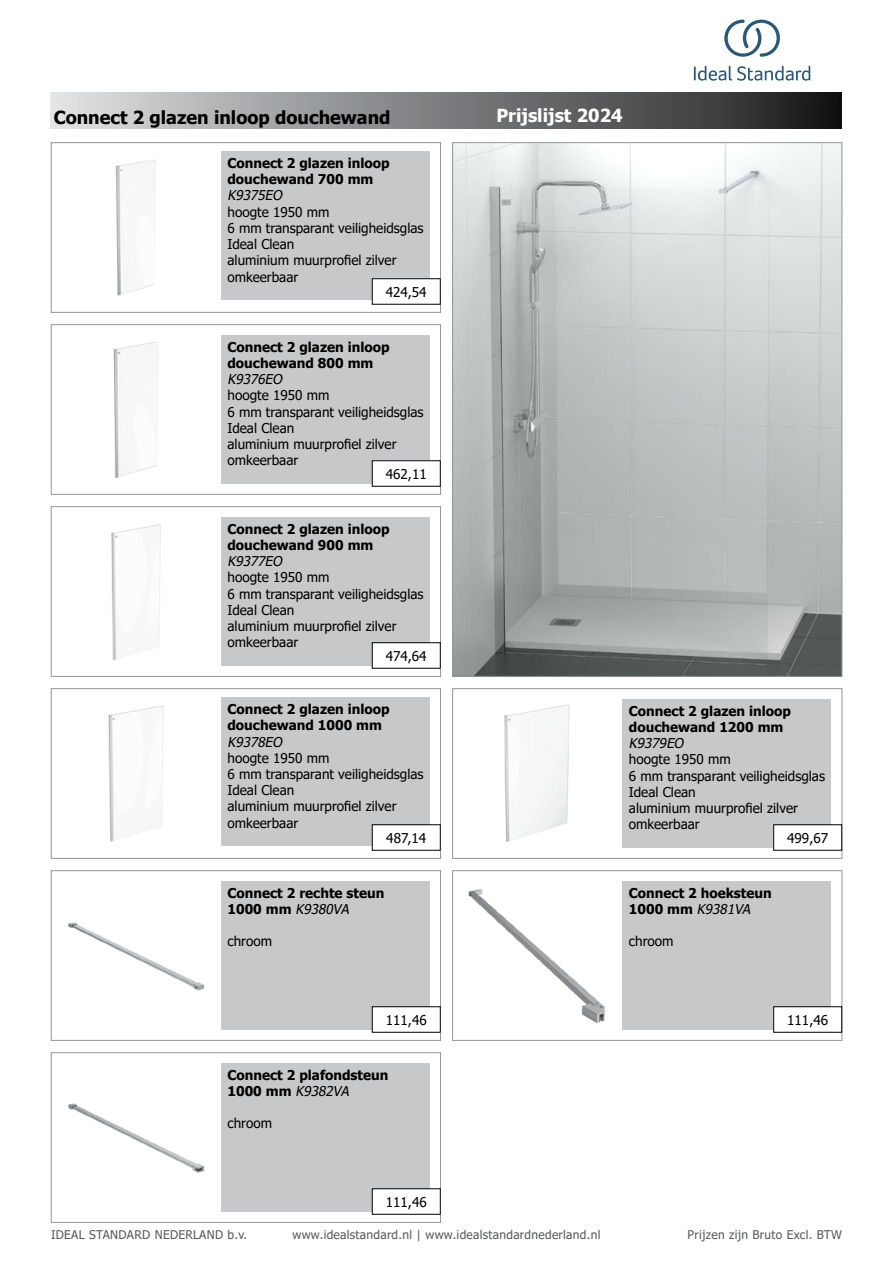
<style>
.page{position:relative;width:893px;height:1263px;background:#fff}
.page>*{position:absolute;margin:0;border:0;box-sizing:border-box;transform-origin:0 0}
.t1{font:700 18px "Tahoma";color:#000}
.t2{font:700 18px "Tahoma";color:#fff}
.t3{font:13.5px/16.2px "Tahoma";color:#000}
.t4{font:700 13.5px/16.2px "Tahoma";color:#000}
.t5{font:italic 13.5px "Tahoma";color:#000}
.t6{font:12px "Tahoma";letter-spacing:.025em;color:#58595b}
.s1{font-weight:400;font-style:italic}
</style>
<div class="page">
<div style="left:51px;top:92px;width:791px;height:37px;background:linear-gradient(to right,#dee1e3,#1a1a1b)"></div>
<div style="left:51px;top:142px;width:390px;height:171px;border:1px solid #939598"></div>
<div style="left:51px;top:324px;width:390px;height:171px;border:1px solid #939598"></div>
<div style="left:51px;top:506px;width:390px;height:170px;border:1px solid #939598"></div>
<img style="left:454px;top:144px;width:386px;height:530px">
<img style="left:111px;top:524px;width:50px;height:136px">
<div style="left:221px;top:517px;width:209px;height:149px;background:#c7c8ca"></div>
<img style="left:113px;top:342px;width:46px;height:136px">
<div style="left:221px;top:335px;width:209px;height:149px;background:#c7c8ca"></div>
<img style="left:115px;top:159px;width:41px;height:137px">
<div style="left:221px;top:151px;width:209px;height:149px;background:#c7c8ca"></div>
<div style="left:452px;top:870px;width:390px;height:170px;border:1px solid #939598"></div>
<img style="left:468px;top:889px;width:137px;height:134px">
<div style="left:622px;top:881px;width:209px;height:149px;background:#c7c8ca"></div>
<div style="left:452px;top:688px;width:390px;height:170px;border:1px solid #939598"></div>
<img style="left:504px;top:705px;width:66px;height:137px">
<div style="left:622px;top:699px;width:209px;height:149px;background:#c7c8ca"></div>
<div style="left:51px;top:688px;width:390px;height:170px;border:1px solid #939598"></div>
<div style="left:51px;top:870px;width:390px;height:170px;border:1px solid #939598"></div>
<div style="left:51px;top:1052px;width:390px;height:170px;border:1px solid #939598"></div>
<img style="left:68px;top:1103px;width:137px;height:70px">
<div style="left:221px;top:1063px;width:209px;height:149px;background:#c7c8ca"></div>
<img style="left:68px;top:922px;width:137px;height:69px">
<div style="left:221px;top:881px;width:209px;height:149px;background:#c7c8ca"></div>
<img style="left:108px;top:705px;width:56px;height:137px">
<div style="left:221px;top:697px;width:209px;height:149px;background:#c7c8ca"></div>
<div style="left:372px;top:279px;width:68px;height:25px;background:#fff"></div>
<div style="left:372px;top:643px;width:68px;height:25px;background:#fff"></div>
<div style="left:372px;top:642px;width:68px;height:26px;border:1px solid #000"></div>
<div style="left:372px;top:461px;width:68px;height:25px;background:#fff"></div>
<div style="left:372px;top:460px;width:68px;height:26px;border:1px solid #000"></div>
<div style="left:372px;top:825px;width:68px;height:25px;background:#fff"></div>
<div style="left:372px;top:824px;width:68px;height:26px;border:1px solid #000"></div>
<div style="left:372px;top:1189px;width:68px;height:25px;background:#fff"></div>
<div style="left:372px;top:1188px;width:68px;height:26px;border:1px solid #000"></div>
<div style="left:372px;top:1007px;width:68px;height:25px;background:#fff"></div>
<div style="left:372px;top:1006px;width:68px;height:26px;border:1px solid #000"></div>
<div style="left:774px;top:825px;width:68px;height:25px;background:#fff"></div>
<div style="left:773px;top:824px;width:69px;height:26px;border:1px solid #000"></div>
<div style="left:774px;top:1007px;width:68px;height:25px;background:#fff"></div>
<div style="left:773px;top:1006px;width:69px;height:26px;border:1px solid #000"></div>
<svg style="left:694px;top:66px;width:116px;height:15px"></svg>
<svg style="left:724px;top:20px;width:56px;height:37px"></svg>
<h1 class="t1" style="left:54px;top:105px;width:338px">Connect 2 glazen inloop douchewand</h1>
<p class="t4" style="left:227px;top:156px;width:164px">Connect 2 glazen inloop douchewand 700 mm</p>
<p class="t5" style="left:227px;top:187px;width:60px">K9375EO</p>
<p class="t3" style="left:227px;top:204px;width:198px">hoogte 1950 mm<br>6 mm transparant veiligheidsglas<br>Ideal Clean<br>aluminium muurprofiel zilver omkeerbaar</p>
<p class="t3" style="left:386px;top:284px;width:42px">424,54</p>
<p class="t4" style="left:227px;top:339px;width:164px">Connect 2 glazen inloop douchewand 800 mm</p>
<p class="t5" style="left:227px;top:370px;width:60px">K9376EO</p>
<p class="t3" style="left:227px;top:388px;width:198px">hoogte 1950 mm<br>6 mm transparant veiligheidsglas<br>Ideal Clean<br>aluminium muurprofiel zilver omkeerbaar</p>
<p class="t3" style="left:386px;top:466px;width:42px">462,11</p>
<p class="t4" style="left:227px;top:521px;width:164px">Connect 2 glazen inloop douchewand 900 mm</p>
<p class="t5" style="left:227px;top:552px;width:60px">K9377EO</p>
<p class="t3" style="left:227px;top:570px;width:198px">hoogte 1950 mm<br>6 mm transparant veiligheidsglas<br>Ideal Clean<br>aluminium muurprofiel zilver omkeerbaar</p>
<p class="t3" style="left:386px;top:648px;width:42px">474,64</p>
<p class="t4" style="left:227px;top:702px;width:164px">Connect 2 glazen inloop douchewand 1000 mm</p>
<p class="t5" style="left:227px;top:732px;width:60px">K9378EO</p>
<p class="t3" style="left:227px;top:750px;width:198px">hoogte 1950 mm<br>6 mm transparant veiligheidsglas<br>Ideal Clean<br>aluminium muurprofiel zilver omkeerbaar</p>
<p class="t3" style="left:386px;top:830px;width:41px">487,14</p>
<p class="t4" style="left:227px;top:885px;width:158px">Connect 2 rechte steun<br>1 0 0 0 m m <span class="s1">K9380VA</span></p>
<p class="t3" style="left:227px;top:934px;width:46px">chroom</p>
<p class="t3" style="left:386px;top:1012px;width:42px">111,46</p>
<p class="t4" style="left:227px;top:1067px;width:163px">Connect 2 plafondsteun<br>1 0 0 0 m m <span class="s1">K9382VA</span></p>
<p class="t3" style="left:227px;top:1116px;width:46px">chroom</p>
<p class="t3" style="left:386px;top:1194px;width:42px">111,46</p>
<h1 class="t2" style="left:496px;top:103px;width:128px">Prijslijst 2024</h1>
<p class="t4" style="left:629px;top:703px;width:164px">Connect 2 glazen inloop douchewand 1200 mm</p>
<p class="t5" style="left:629px;top:734px;width:60px">K9379EO</p>
<p class="t3" style="left:629px;top:752px;width:198px">hoogte 1950 mm<br>6 mm transparant veiligheidsglas<br>Ideal Clean<br>aluminium muurprofiel zilver omkeerbaar</p>
<p class="t3" style="left:787px;top:830px;width:42px">499,67</p>
<p class="t4" style="left:629px;top:885px;width:144px">Connect 2 hoeksteun<br>1 0 0 0 m m <span class="s1">K9381VA</span></p>
<p class="t3" style="left:629px;top:934px;width:46px">chroom</p>
<p class="t3" style="left:787px;top:1012px;width:42px">111,46</p>
<p class="t6" style="left:51px;top:1227px;width:198px">IDEAL STANDARD NEDERLAND b.v.</p>
<p class="t6" style="left:292px;top:1227px;width:309px">www.idealstandard.nl | www.idealstandardnederland.nl</p>
<p class="t6" style="left:688px;top:1227px;width:156px">Prijzen zijn Bruto Excl. BTW</p>
</div>
